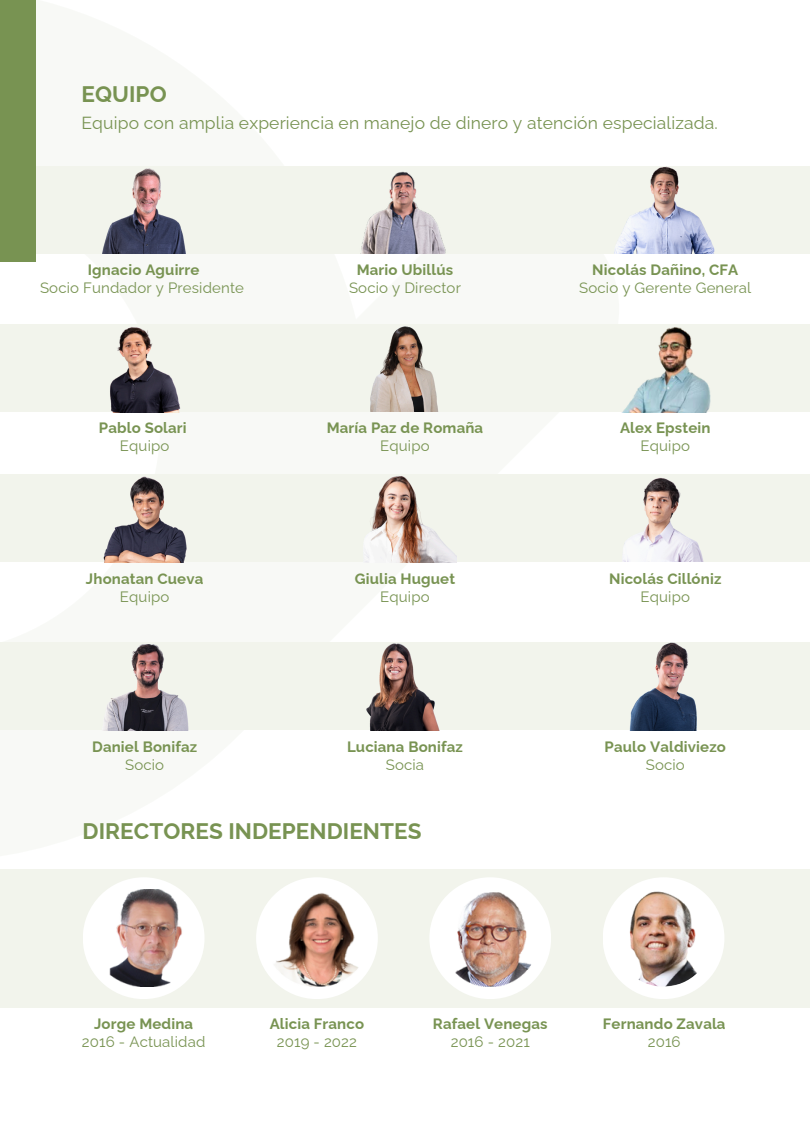
<style>
.page{position:relative;width:810px;height:1131px;background:#fff}
.page>*{position:absolute;margin:0;border:0;box-sizing:border-box;transform-origin:0 0}
.t1{font:700 22.5px "Raleway";letter-spacing:.005em;color:#789352}
.t2{font:17.5px "Raleway";letter-spacing:.01em;color:#789352}
.t3{font:700 15px "Raleway";letter-spacing:.01em;color:#789352}
.t4{font:15px "Raleway";letter-spacing:.01em;color:#789352}
</style>
<div class="page">
<div style="left:0;top:868px;width:810px;height:139px;background:#f2f4ec"></div>
<div style="left:0;top:166px;width:810px;height:87px;background:#f2f4ec"></div>
<div style="left:83px;top:877px;width:122px;height:122px;background:#fff;border-radius:50%"></div>
<img style="left:104px;top:890px;width:82px;height:96px">
<div style="left:256px;top:877px;width:122px;height:122px;background:#fff;border-radius:50%"></div>
<img style="left:267px;top:892px;width:102px;height:94px">
<div style="left:429px;top:877px;width:122px;height:122px;background:#fff;border-radius:50%"></div>
<img style="left:444px;top:892px;width:93px;height:94px">
<div style="left:603px;top:877px;width:121px;height:122px;background:#fff;border-radius:50%"></div>
<img style="left:615px;top:890px;width:97px;height:96px;border-radius:50%">
<div style="left:0;top:0;width:36px;height:261px;background:#789352"></div>
<div style="left:0;top:324px;width:810px;height:88px;background:#f2f4ec"></div>
<div style="left:0;top:474px;width:810px;height:88px;background:#f2f4ec"></div>
<div style="left:0;top:642px;width:810px;height:88px;background:#f2f4ec"></div>
<img style="left:361px;top:171px;width:85px;height:82px">
<img style="left:370px;top:326px;width:68px;height:85px">
<img style="left:366px;top:643px;width:74px;height:87px">
<img style="left:364px;top:476px;width:93px;height:86px">
<img style="left:614px;top:166px;width:101px;height:87px">
<img style="left:622px;top:327px;width:89px;height:85px">
<img style="left:629px;top:642px;width:68px;height:88px">
<img style="left:623px;top:478px;width:81px;height:84px">
<img style="left:110px;top:327px;width:71px;height:85px">
<img style="left:104px;top:644px;width:85px;height:86px">
<img style="left:102px;top:168px;width:84px;height:85px">
<img style="left:103px;top:476px;width:84px;height:86px">
<p class="t1" style="left:82px;top:81px;width:87px">EQUIPO</p>
<p class="t2" style="left:82px;top:113px;width:638px">Equipo con amplia experiencia en manejo de dinero y atención especializada.</p>
<p class="t3" style="left:88px;top:261px;width:113px">Ignacio Aguirre</p>
<p class="t4" style="left:40px;top:279px;width:205px">Socio Fundador y Presidente</p>
<p class="t3" style="left:357px;top:261px;width:98px">Mario Ubillús</p>
<p class="t4" style="left:349px;top:279px;width:113px">Socio y Director</p>
<p class="t3" style="left:592px;top:261px;width:148px">Nicolás Dañino, CFA</p>
<p class="t4" style="left:579px;top:279px;width:174px">Socio y Gerente General</p>
<h1 class="t3" style="left:99px;top:419px;width:89px">Pablo Solari</h1>
<h1 class="t4" style="left:120px;top:437px;width:51px">Equipo</h1>
<p class="t3" style="left:327px;top:419px;width:158px">María Paz de Romaña</p>
<p class="t4" style="left:380px;top:437px;width:51px">Equipo</p>
<p class="t3" style="left:620px;top:419px;width:92px">Alex Epstein</p>
<p class="t4" style="left:641px;top:437px;width:51px">Equipo</p>
<h2 class="t3" style="left:86px;top:570px;width:119px">Jhonatan Cueva</h2>
<p class="t4" style="left:120px;top:587px;width:51px">Equipo</p>
<p class="t3" style="left:355px;top:570px;width:102px">Giulia Huguet</p>
<p class="t4" style="left:380px;top:587px;width:51px">Equipo</p>
<p class="t3" style="left:609px;top:570px;width:114px">Nicolás Cillóniz</p>
<p class="t4" style="left:641px;top:587px;width:51px">Equipo</p>
<p class="t3" style="left:92px;top:737px;width:107px">Daniel Bonifaz</p>
<p class="t4" style="left:125px;top:755px;width:41px">Socio</p>
<p class="t3" style="left:347px;top:737px;width:117px">Luciana Bonifaz</p>
<p class="t4" style="left:386px;top:755px;width:40px">Socia</p>
<p class="t3" style="left:605px;top:737px;width:123px">Paulo Valdiviezo</p>
<p class="t4" style="left:646px;top:755px;width:41px">Socio</p>
<p class="t1" style="left:83px;top:818px;width:340px">DIRECTORES INDEPENDIENTES</p>
<p class="t3" style="left:94px;top:1014px;width:101px">Jorge Medina</p>
<p class="t4" style="left:82px;top:1032px;width:125px">2016 - Actualidad</p>
<p class="t3" style="left:270px;top:1014px;width:96px">Alicia Franco</p>
<p class="t4" style="left:277px;top:1032px;width:82px">2019 - 2022</p>
<p class="t3" style="left:433px;top:1014px;width:116px">Rafael Venegas</p>
<p class="t4" style="left:451px;top:1032px;width:81px">2016 - 2021</p>
<p class="t3" style="left:603px;top:1014px;width:124px">Fernando Zavala</p>
<p class="t4" style="left:648px;top:1032px;width:34px">2016</p>
</div>
